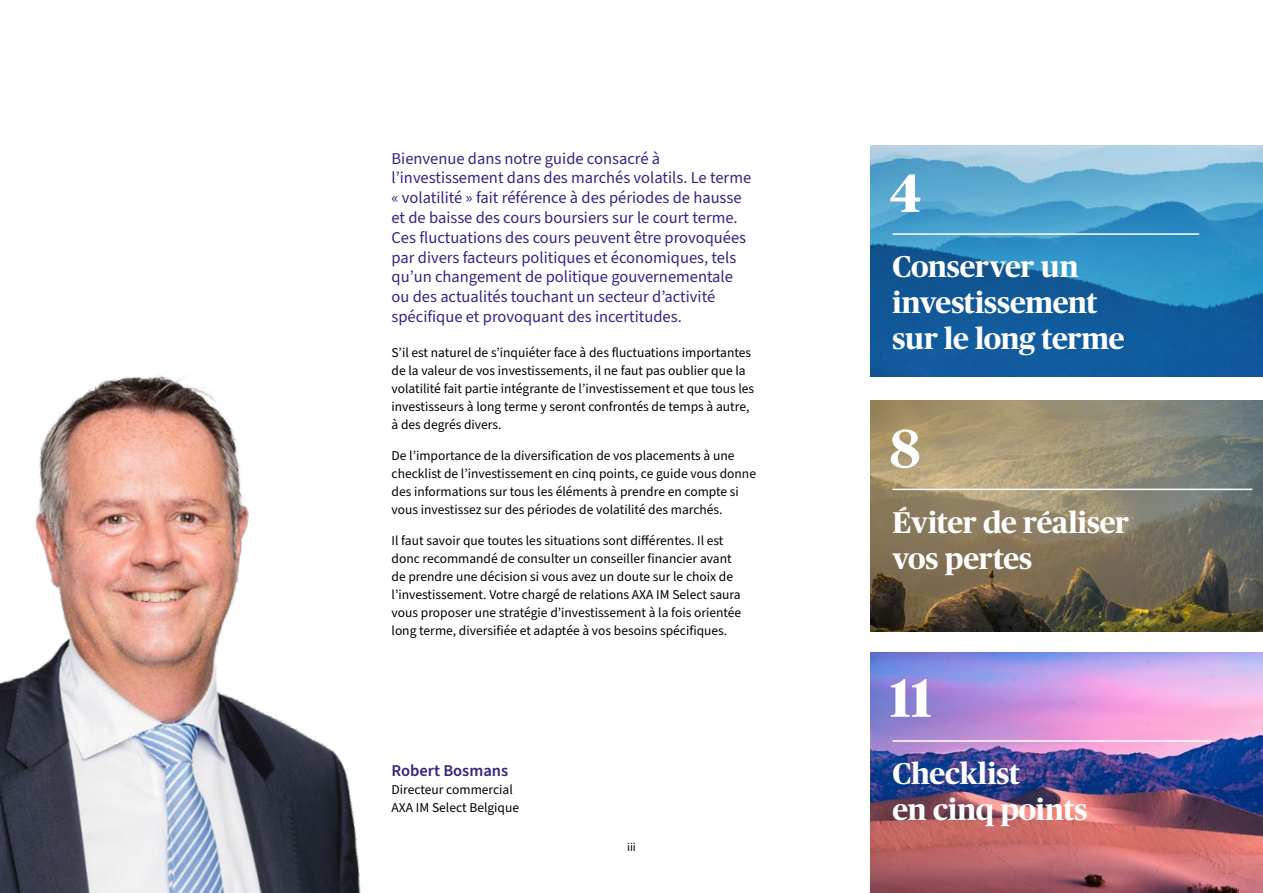
<style>
.page{position:relative;width:1263px;height:893px;background:#fff}
.page>*{position:absolute;margin:0;border:0;box-sizing:border-box;transform-origin:0 0}
.L1_PAGE_TITLE{font:700 54px "Publico Headline";color:#fff}
.C1_Content_Highlight{font:700 30px/36px "Publico Headline";letter-spacing:-.01em;color:#fff}
._00_Highlight{font:16.5px/19.8px "Source Sans Pro";color:#312783}
.Sub_heading_2{font:600 16.5px "Source Sans Pro";color:#312783}
._0B_Body{font:13.5px/18px "Source Sans Pro";color:#000}
.Body_Copy__No_grid_align{font:13.5px/18px "Source Sans Pro";color:#000}
.t1{font:12px "Source Sans Pro";color:#000}
</style>
<div class="page">
<img style="left:871px;top:146px;width:392px;height:231px">
<img style="left:871px;top:400px;width:392px;height:232px">
<img style="left:871px;top:652px;width:392px;height:241px">
<img style="left:0;top:375px;width:361px;height:518px">
<hr style="left:892px;top:740px;width:320px;height:2px;background:#fff">
<hr style="left:892px;top:489px;width:360px;height:1px;background:#fff">
<hr style="left:892px;top:233px;width:307px;height:2px;background:#fff">
<p class="_00_Highlight" style="left:392px;top:149px;width:361px">Bienvenue dans notre guide consacré à l’investissement dans des marchés volatils. Le terme « volatilité » fait référence à des périodes de hausse et de baisse des cours boursiers sur le court terme.<br>Ces fluctuations des cours peuvent être provoquées par divers facteurs politiques et économiques, tels qu’un changement de politique gouvernementale ou des actualités touchant un secteur d’activité spécifique et provoquant des incertitudes.</p>
<p class="_0B_Body" style="left:392px;top:344px;width:364px">S’il est naturel de s’inquiéter face à des fluctuations importantes de la valeur de vos investissements, il ne faut pas oublier que la volatilité fait partie intégrante de l’investissement et que tous les investisseurs à long terme y seront confrontés de temps à autre, à des degrés divers.</p>
<p class="_0B_Body" style="left:392px;top:447px;width:366px">De l’importance de la diversification de vos placements à une checklist de l’investissement en cinq points, ce guide vous donne des informations sur tous les éléments à prendre en compte si vous investissez sur des périodes de volatilité des marchés.</p>
<p class="_0B_Body" style="left:392px;top:531px;width:351px">Il faut savoir que toutes les situations sont différentes. Il est donc recommandé de consulter un conseiller financier avant de prendre une décision si vous avez un doute sur le choix de l’investissement. Votre chargé de relations AXA IM Select saura vous proposer une stratégie d’investissement à la fois orientée long terme, diversifiée et adaptée à vos besoins spécifiques.</p>
<p class="Sub_heading_2" style="left:392px;top:759px;width:118px">Robert Bosmans</p>
<p class="Body_Copy__No_grid_align" style="left:392px;top:781px;width:129px">Directeur commercial<br>AXA IM Select Belgique</p>
<p class="t1" style="left:627px;top:839px;width:10px">iii</p>
<p class="L1_PAGE_TITLE" style="left:890px;top:154px;width:33px">4</p>
<p class="C1_Content_Highlight" style="left:892px;top:247px;width:234px">Conserver un investissement sur le long terme</p>
<p class="L1_PAGE_TITLE" style="left:890px;top:410px;width:32px">8</p>
<p class="C1_Content_Highlight" style="left:892px;top:502px;width:238px">Éviter de réaliser vos pertes</p>
<p class="L1_PAGE_TITLE" style="left:890px;top:659px;width:44px">11</p>
<p class="C1_Content_Highlight" style="left:892px;top:754px;width:196px">Checklist<br>en cinq points</p>
</div>
